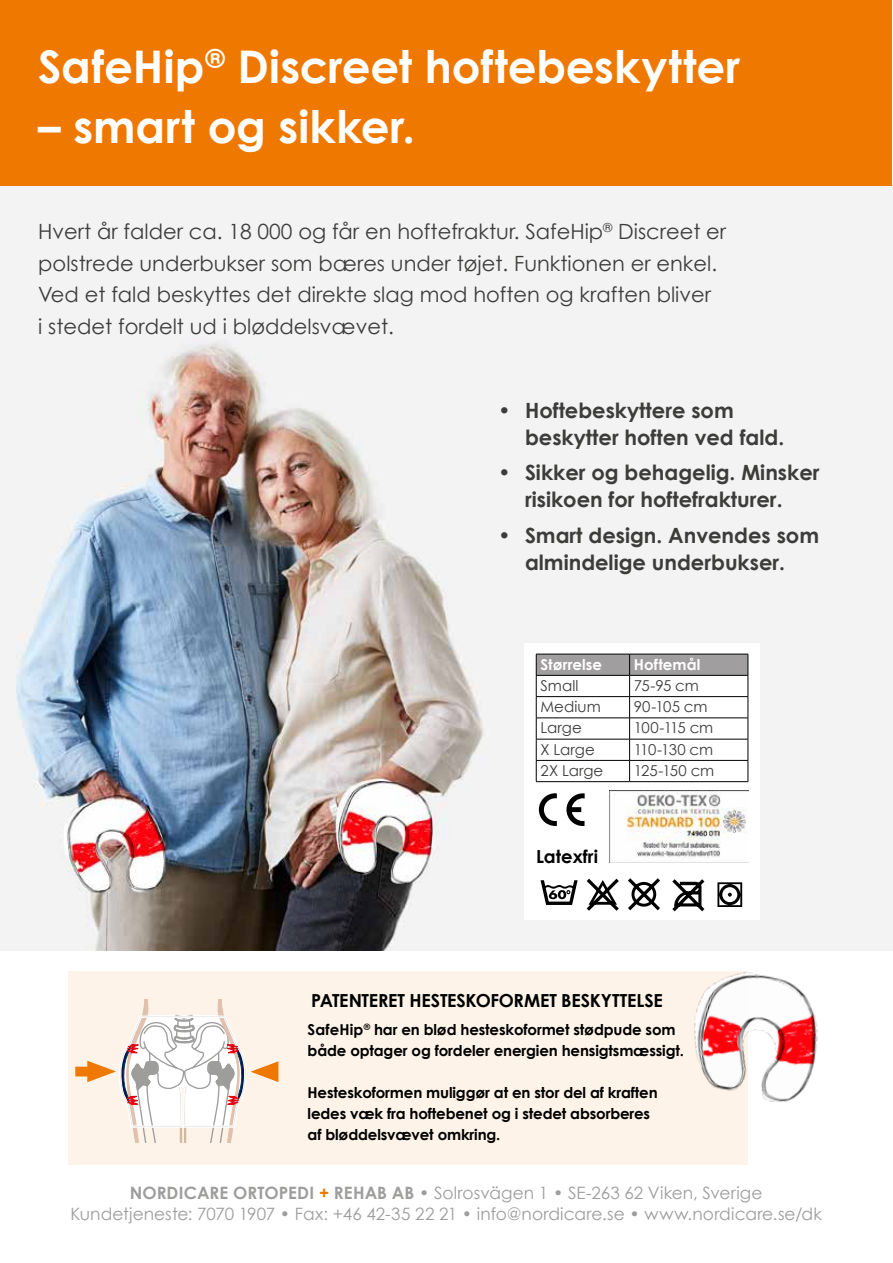
<style>
.page{position:relative;width:893px;height:1263px;background:#fff}
.page>*{position:absolute;margin:0;border:0;box-sizing:border-box;transform-origin:0 0}
.t1{font:700 45px "Century Gothic";color:#fff}
.t2{font:21px/31.5px "Century Gothic";color:#3c3c3b}
.t3{font:700 21px/27px "Century Gothic";color:#3c3c3b;text-align:center}
.t4{font:700 18px "Century Gothic";letter-spacing:-.01em;color:#000}
.t5{font:16.95px/20.4px "Century Gothic";letter-spacing:.005em;color:#9d9d9c;text-align:center}
.t6{font:700 15px/21px "Century Gothic";letter-spacing:-.01em;color:#000}
.t7{font:15px "Century Gothic";letter-spacing:-.005em;color:#3c3c3b}
.t8{font:700 15px "Century Gothic";letter-spacing:.005em;color:#fff}
.s1{font-weight:700}
.s2{font-weight:700;color:#ef7900}
</style>
<div class="page">
<img style="left:1px;top:185px;width:891px;height:765px">
<div style="left:1px;top:0;width:891px;height:185px;background:#ef7900"></div>
<div style="left:68px;top:971px;width:680px;height:193px;background:#fef3e8"></div>
<svg style="left:86px;top:1000px;width:192px;height:142px"></svg>
<div style="left:75px;top:1067px;width:16px;height:9px;background:#ef7900"></div>
<img style="left:694px;top:972px;width:124px;height:130px">
<div style="left:525px;top:644px;width:235px;height:276px;background:#fff"></div>
<svg style="left:541px;top:880px;width:37px;height:25px"></svg>
<svg style="left:587px;top:879px;width:32px;height:32px"></svg>
<svg style="left:628px;top:878px;width:32px;height:32px"></svg>
<svg style="left:672px;top:879px;width:32px;height:32px"></svg>
<svg style="left:717px;top:882px;width:25px;height:25px"></svg>
<hr style="left:536px;top:781px;width:94px;height:1px;background:#000">
<svg style="left:536px;top:654px;width:213px;height:127px"></svg>
<hr style="left:630px;top:781px;width:118px;height:1px;background:#000">
<img style="left:609px;top:790px;width:140px;height:72px">
<svg style="left:566px;top:793px;width:19px;height:33px"></svg>
<svg style="left:539px;top:793px;width:18px;height:33px"></svg>
<h1 class="t1" style="left:38px;top:38px;width:704px">SafeHip<sup>®</sup> Discreet hoftebeskytter</h1>
<h1 class="t1" style="left:38px;top:98px;width:378px">– smart og sikker.</h1>
<p class="t2" style="left:38px;top:215px;width:689px">Hvert år falder ca. 18 000 og får en hoftefraktur. SafeHip<sup>®</sup> Discreet er polstrede underbukser som bæres under tøjet. Funktionen er enkel.<br>Ved et fald beskyttes det direkte slag mod hoften og kraften bliver<br>i stedet fordelt ud i bløddelsvævet.</p>
<p class="t3" style="left:525px;top:396px;width:261px;text-align:left;text-indent:-27px">• Hoftebeskyttere som beskytter hoften ved fald.</p>
<p class="t3" style="left:498px;top:459px;width:323px">• Sikker og behagelig. Minsker risikoen for hoftefrakturer.</p>
<p class="t3" style="left:498px;top:521px;width:323px">• Smart design. Anvendes som almindelige underbukser.</p>
<p class="t8" style="left:540px;top:655px;width:63px">Størrelse</p>
<p class="t8" style="left:634px;top:655px;width:68px">Hoftemål</p>
<p class="t7" style="left:540px;top:676px;width:40px">Small</p>
<p class="t7" style="left:634px;top:676px;width:67px">75-95 cm</p>
<p class="t7" style="left:540px;top:697px;width:62px">Medium</p>
<p class="t7" style="left:634px;top:697px;width:75px">90-105 cm</p>
<p class="t7" style="left:540px;top:719px;width:43px">Large</p>
<p class="t7" style="left:634px;top:719px;width:81px">100-115 cm</p>
<p class="t7" style="left:540px;top:740px;width:56px">X Large</p>
<p class="t7" style="left:634px;top:740px;width:81px">110-130 cm</p>
<p class="t7" style="left:540px;top:761px;width:64px">2X Large</p>
<p class="t7" style="left:634px;top:761px;width:82px">125-150 cm</p>
<p class="t4" style="left:536px;top:845px;width:63px">Latexfri</p>
<p class="t4" style="left:311px;top:990px;width:353px">PATENTERET HESTESKOFORMET BESKYTTELSE</p>
<p class="t6" style="left:308px;top:1019px;width:378px">SafeHip<sup>®</sup> har en blød hesteskoformet stødpude som både optager og fordeler energien hensigtsmæssigt.</p>
<p class="t6" style="left:308px;top:1082px;width:352px">Hesteskoformen muliggør at en stor del af kraften ledes væk fra hoftebenet og i stedet absorberes af bløddelsvævet omkring.</p>
<p class="t5" style="left:70px;top:1183px;width:753px"><span class="s1">NORDICARE ORTOPEDI</span> <span class="s2">+</span> <span class="s1">REHAB AB •</span> Solrosvägen 1 • SE-263 62 Viken, Sverige<br>Kundetjeneste: 7070 1907 • Fax: +46 42-35 22 21 • info@nordicare.se • www.nordicare.se/dk</p>
</div>
